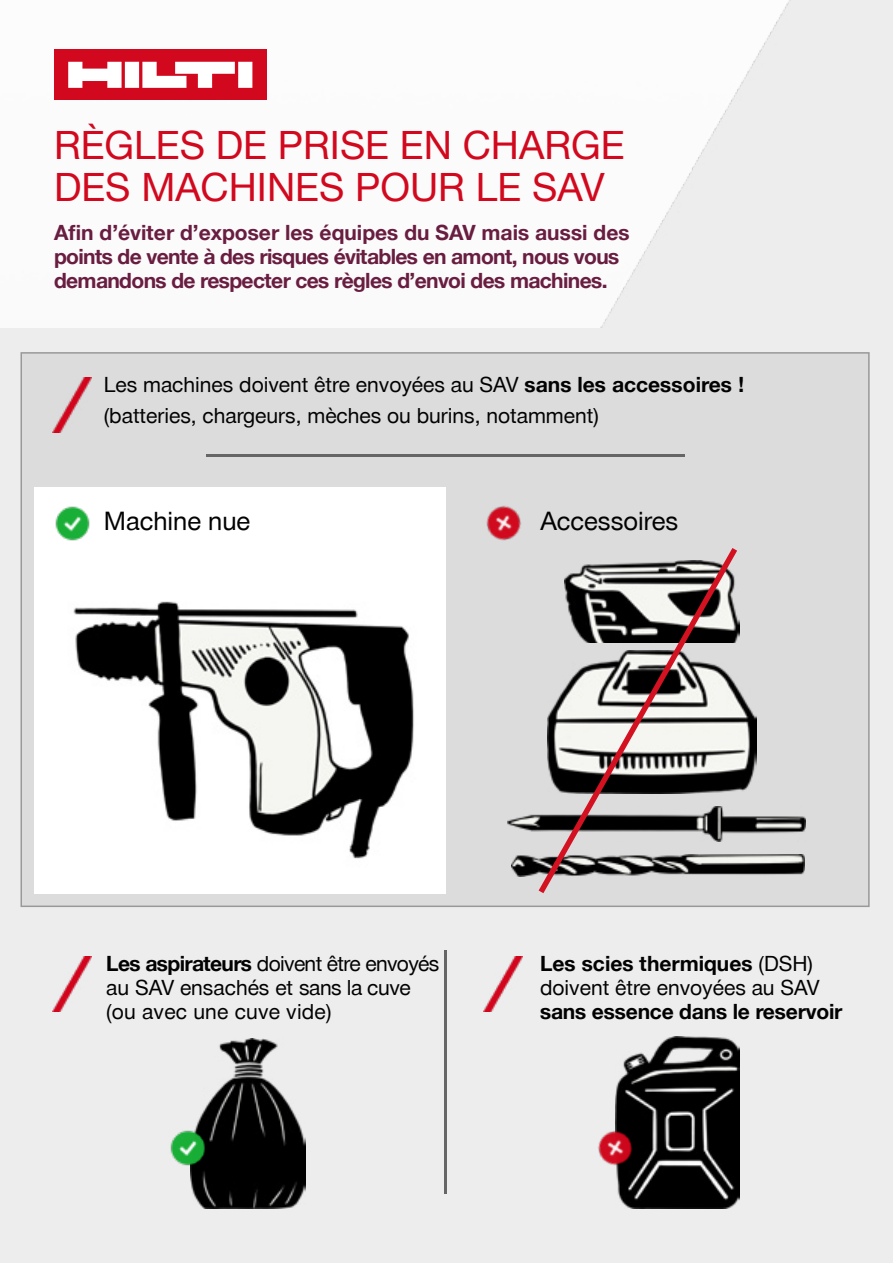
<style>
.page{position:relative;width:893px;height:1263px;background:#ededee}
.page>*{position:absolute;margin:0;border:0;box-sizing:border-box;transform-origin:0 0}
.t1{font:39px/42px "Hilti";color:#d2091e}
.t2{font:25.5px "Hilti";color:#020203}
.t3{font:21px/30.6px "Hilti";color:#020203}
.t4{font:700 21px/24px "Hilti";letter-spacing:-.03em;color:#691d40}
.t5{font:21px/24px "Hilti";letter-spacing:-.02em;color:#020203}
.t6{font:700 21px "Hilti";letter-spacing:-.01em;color:#020203}
.s1{font-weight:700}
</style>
<div class="page">
<img style="left:0;top:0;width:789px;height:327px">
<div style="left:54px;top:50px;width:213px;height:50px;background:#d2091e"></div>
<svg style="left:68px;top:62px;width:184px;height:26px"></svg>
<div style="left:21px;top:352px;width:849px;height:555px;background:#dcdcdd;border:2px solid #999"></div>
<div style="left:34px;top:487px;width:411px;height:406px;background:#fff"></div>
<img style="left:53px;top:377px;width:39px;height:55px">
<img style="left:53px;top:956px;width:39px;height:55px">
<img style="left:484px;top:956px;width:39px;height:55px">
<img style="left:73px;top:601px;width:341px;height:258px">
<img style="left:507px;top:814px;width:299px;height:20px">
<img style="left:737px;top:687px;width:20px;height:104px">
<img style="left:511px;top:855px;width:293px;height:22px">
<img style="left:616px;top:1037px;width:124px;height:172px">
<img style="left:191px;top:1039px;width:115px;height:170px">
<img style="left:55px;top:506px;width:35px;height:35px">
<img style="left:170px;top:1129px;width:37px;height:38px">
<hr style="left:206px;top:454px;width:478px;height:3px;background:#666">
<hr style="left:444px;top:950px;width:2px;height:243px;background:#666">
<svg style="left:539px;top:548px;width:198px;height:345px"></svg>
<img style="left:486px;top:505px;width:35px;height:36px">
<img style="left:598px;top:1125px;width:41px;height:46px">
<h1 class="t1" style="left:54px;top:122px;width:572px">RÈGLES DE PRISE EN CHARGE<br>DES MACHINES POUR LE SAV</h1>
<p class="t4" style="left:54px;top:220px;width:577px">Afin d’éviter d’exposer les équipes du SAV mais aussi des points de vente à des risques évitables en amont, nous vous demandons de respecter ces règles d’envoi des machines.</p>
<p class="t3" style="left:104px;top:368px;width:642px">Les machines doivent être envoyées au SAV <span class="s1">sans les accessoires ! </span>(batteries, chargeurs, mèches ou burins, notamment)</p>
<p class="t2" style="left:104px;top:503px;width:148px">Machine nue</p>
<p class="t2" style="left:540px;top:503px;width:139px">Accessoires</p>
<p class="t5" style="left:106px;top:951px;width:335px"><span class="s1">Les aspirateurs</span> doivent être envoyés au SAV ensachés et sans la cuve (ou avec une cuve vide)</p>
<p class="t3" style="left:540px;top:951px;width:281px;line-height:24px"><span class="s1">Les scies thermiques</span> (DSH) doivent être envoyées au SAV</p>
<p class="t6" style="left:540px;top:997px;width:304px">sans essence dans le reservoir</p>
</div>
